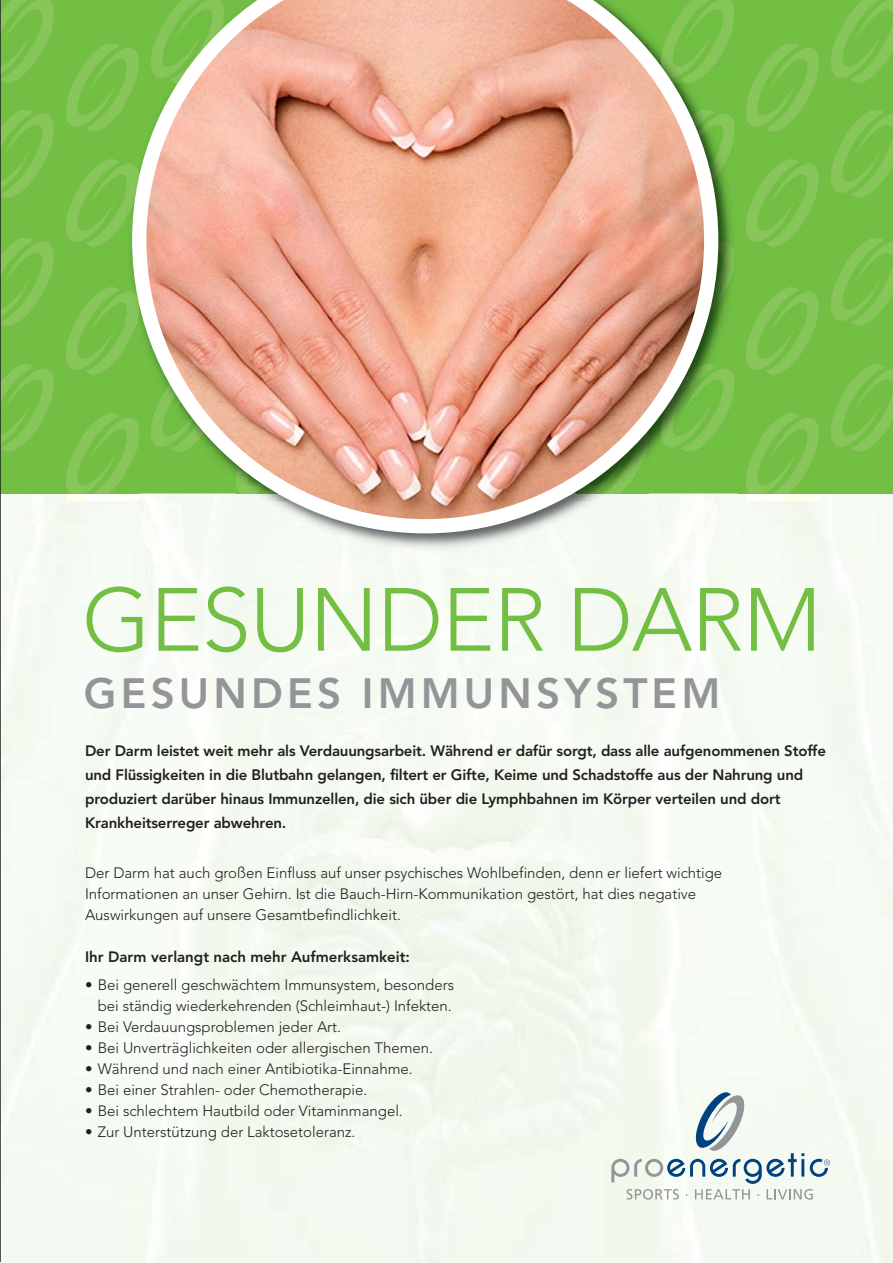
<style>
.page{position:relative;width:893px;height:1263px;background:#fff}
.page>*{position:absolute;margin:0;border:0;box-sizing:border-box;transform-origin:0 0}
.t1{font:300 88.5px "Avenir";letter-spacing:-.01em;color:#72bf44}
.t2{font:800 42px "Avenir";letter-spacing:.1em;color:#939598}
.t3{font:300 15px/21px "Avenir";color:#231f20}
.t4{font:800 15px/24px "Avenir";letter-spacing:-.01em;color:#231f20}
</style>
<div class="page">
<div style="left:0;top:493px;width:893px;height:770px;background:#f5faf2"></div>
<div style="left:0;top:0;width:893px;height:493px;background:#72bf44"></div>
<img style="left:1px;top:0;width:52px;height:82px">
<img style="left:66px;top:44px;width:60px;height:87px">
<img style="left:747px;top:44px;width:72px;height:87px">
<img style="left:832px;top:0;width:61px;height:82px">
<img style="left:1px;top:110px;width:52px;height:87px">
<img style="left:66px;top:159px;width:60px;height:88px">
<img style="left:747px;top:159px;width:72px;height:88px">
<img style="left:832px;top:110px;width:61px;height:87px">
<img style="left:1px;top:238px;width:52px;height:87px">
<img style="left:66px;top:287px;width:60px;height:87px">
<img style="left:747px;top:287px;width:72px;height:87px">
<img style="left:832px;top:238px;width:61px;height:87px">
<img style="left:1px;top:364px;width:52px;height:87px">
<img style="left:66px;top:413px;width:60px;height:88px">
<img style="left:747px;top:413px;width:72px;height:88px">
<img style="left:832px;top:364px;width:61px;height:87px">
<img style="left:126px;top:48px;width:612px;height:505px">
<img style="left:718px;top:0;width:16px;height:82px">
<img style="left:718px;top:110px;width:16px;height:87px">
<img style="left:718px;top:238px;width:16px;height:87px">
<svg style="left:126px;top:493px;width:6px;height:8px"></svg>
<img style="left:126px;top:413px;width:6px;height:80px">
<img style="left:718px;top:364px;width:16px;height:87px">
<svg style="left:132px;top:0;width:586px;height:533px"></svg>
<img style="left:146px;top:0;width:558px;height:519px">
<svg style="left:611px;top:1092px;width:219px;height:107px"></svg>
<hr style="left:0;top:0;width:1px;height:1262px;background:#231f20">
<h1 class="t1" style="left:82px;top:584px;width:741px">GESUNDER DARM</h1>
<h2 class="t2" style="left:84px;top:676px;width:638px">GESUNDES IMMUNSYSTEM</h2>
<p class="t4" style="left:85px;top:739px;width:742px">Der Darm leistet weit mehr als Verdauungsarbeit. Während er dafür sorgt, dass alle aufgenommenen Stoffe und Flüssigkeiten in die Blutbahn gelangen, filtert er Gifte, Keime und Schadstoffe aus der Nahrung und produziert darüber hinaus Immunzellen, die sich über die Lymphbahnen im Körper verteilen und dort Krankheitserreger abwehren.</p>
<p class="t3" style="left:85px;top:863px;width:639px">Der Darm hat auch großen Einfluss auf unser psychisches Wohlbefinden, denn er liefert wichtige<br>Informationen an unser Gehirn. Ist die Bauch-Hirn-Kommunikation gestört, hat dies negative<br>Auswirkungen auf unsere Gesamtbefindlichkeit.</p>
<p class="t4" style="left:85px;top:946px;width:326px">Ihr Darm verlangt nach mehr Aufmerksamkeit:</p>
<p class="t3" style="left:85px;top:976px;width:371px;text-align:right">• Bei generell geschwächtem Immunsystem, besonders bei ständig wiederkehrenden (Schleimhaut-) Infekten.</p>
<p class="t3" style="left:85px;top:1018px;width:258px">• Bei Verdauungsproblemen jeder Art.</p>
<p class="t3" style="left:85px;top:1039px;width:350px">• Bei Unverträglichkeiten oder allergischen Themen.</p>
<p class="t3" style="left:85px;top:1060px;width:329px">• Während und nach einer Antibiotika-Einnahme.</p>
<p class="t3" style="left:85px;top:1081px;width:284px">• Bei einer Strahlen- oder Chemotherapie.</p>
<p class="t3" style="left:85px;top:1102px;width:319px">• Bei schlechtem Hautbild oder Vitaminmangel.</p>
<p class="t3" style="left:85px;top:1123px;width:272px">• Zur Unterstützung der Laktosetoleranz.</p>
</div>
